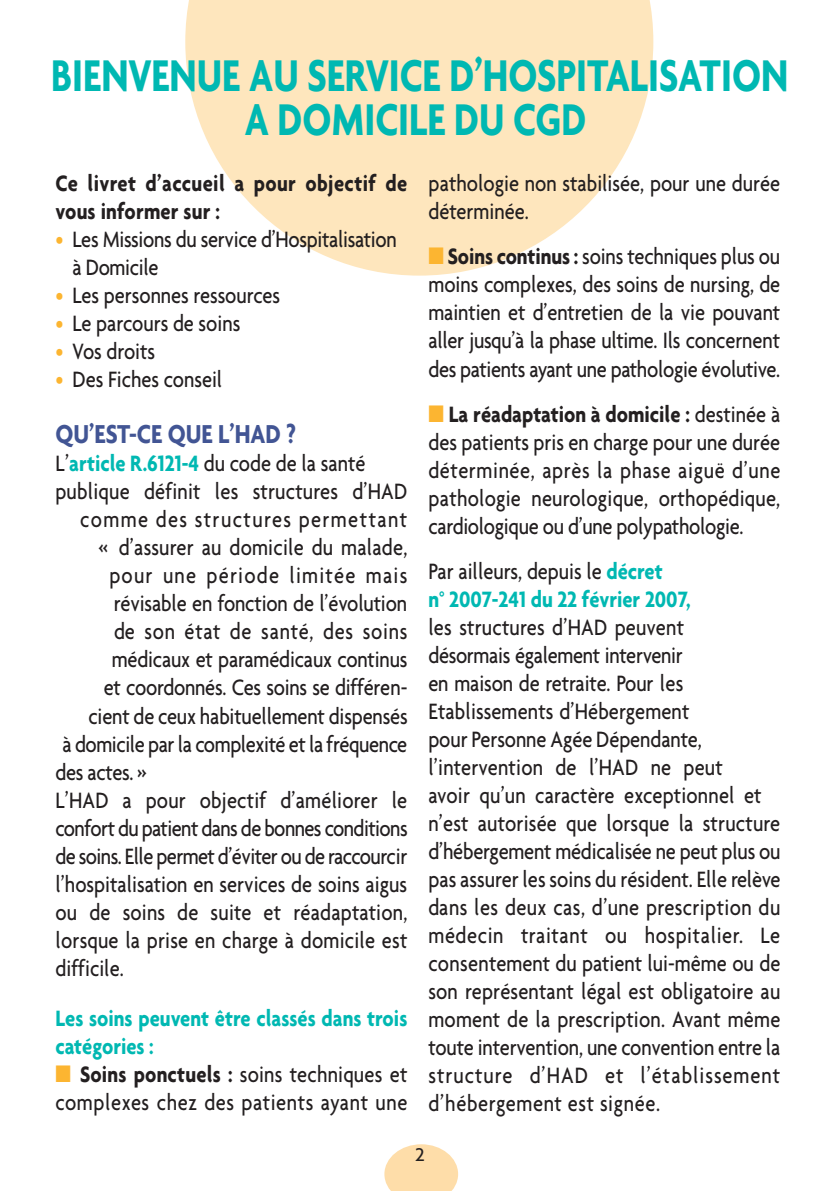
<style>
.page{position:relative;width:840px;height:1191px;background:#fff}
.page>*{position:absolute;margin:0;border:0;box-sizing:border-box;transform-origin:0 0}
.t1{font:700 48px/44px "Agenda";color:#00b8b2;text-align:center;scale:.8 1}
.t2{font:700 28px "Agenda";color:#425594;scale:.85 1}
.t3{font:500 24px/28px "Agenda";color:#231f20;scale:.85 1}
.t4{font:700 24px/28px "Agenda";color:#00b8b2;scale:.85 1}
.t5{font:500 24px/28px "Agenda";letter-spacing:.03em;color:#231f20;scale:.85 1}
.t6{font:700 24px/28px "Agenda";letter-spacing:.02em;color:#231f20;scale:.85 1}
.t7{font:500 24px "Agenda";letter-spacing:-.025em;color:#231f20;scale:.85 1}
.t8{font:500 24px "Agenda";letter-spacing:-.03em;color:#231f20;scale:.85 1}
.t9{font:500 24px "Agenda";letter-spacing:-.02em;color:#231f20;scale:.85 1}
.t10{font:500 24px "Agenda";letter-spacing:.07em;color:#231f20;scale:.85 1}
.t11{font:500 24px "Agenda";letter-spacing:.06em;color:#231f20;scale:.85 1}
.t12{font:500 24px "Agenda";letter-spacing:.035em;color:#231f20;scale:.85 1}
.t13{font:500 20px "Agenda";color:#231f20}
.s1{color:#fcb531}
.s2{font-weight:700;color:#00b8b2}
.s3{font-weight:700}
.s4{font-weight:500;color:#231f20}
</style>
<div class="page">
<svg style="left:185px;top:0;width:468px;height:276px;fill:#fee6bd"></svg>
<svg style="left:384px;top:1144px;width:74px;height:47px"></svg>
<h1 class="t1" style="left:51px;top:52px;width:922px">BIENVENUE AU SERVICE D’HOSPITALISATION<br>A DOMICILE DU CGD</h1>
<p class="t6" style="left:55px;top:169px;width:415px">Ce livret d’accueil a pour objectif de vous informer sur :</p>
<p class="t3" style="left:72px;top:225px;width:383px;text-indent:-17px"><span class="s1">•</span> Les Missions du service d’Hospitalisation à Domicile</p>
<p class="t3" style="left:55px;top:281px;width:265px"><span class="s1">•</span> Les personnes ressources</p>
<p class="t3" style="left:55px;top:309px;width:219px"><span class="s1">•</span> Le parcours de soins</p>
<p class="t3" style="left:55px;top:337px;width:119px"><span class="s1">•</span> Vos droits</p>
<p class="t3" style="left:55px;top:365px;width:198px"><span class="s1">•</span> Des Fiches conseil</p>
<p class="t2" style="left:55px;top:417px;width:284px">QU’EST-CE QUE L’HAD ?</p>
<p class="t3" style="left:55px;top:449px;width:366px">L’<span class="s2">article R.6121-4</span> du code de la santé</p>
<p class="t3" style="left:55px;top:477px;width:415px">publique définit les structures d’HAD</p>
<p class="t10" style="left:80px;top:505px;width:386px">comme des structures permettant</p>
<p class="t3" style="left:99px;top:533px;width:364px">« d’assurer au domicile du malade,</p>
<p class="t11" style="left:109px;top:561px;width:352px">pour une période limitée mais</p>
<p class="t3" style="left:114px;top:589px;width:346px">révisable en fonction de l’évolution</p>
<p class="t12" style="left:114px;top:617px;width:346px">de son état de santé, des soins</p>
<p class="t3" style="left:112px;top:645px;width:349px">médicaux et paramédicaux continus</p>
<p class="t3" style="left:104px;top:673px;width:358px">et coordonnés. Ces soins se différen-</p>
<p class="t3" style="left:88px;top:701px;width:377px">cient de ceux habituellement dispensés</p>
<p class="t9" style="left:62px;top:729px;width:407px">à domicile par la complexité et la fréquence</p>
<p class="t3" style="left:55px;top:757px;width:109px">des actes. »</p>
<p class="t3" style="left:55px;top:785px;width:415px">L’HAD a pour objectif d’améliorer le</p>
<p class="t8" style="left:55px;top:813px;width:415px">confort du patient dans de bonnes conditions</p>
<p class="t7" style="left:55px;top:841px;width:415px">de soins. Elle permet d’éviter ou de raccourcir</p>
<p class="t3" style="left:55px;top:869px;width:415px">l’hospitalisation en services de soins aigus</p>
<p class="t3" style="left:55px;top:897px;width:415px">ou de soins de suite et réadaptation,</p>
<p class="t3" style="left:55px;top:925px;width:415px">lorsque la prise en charge à domicile est</p>
<p class="t3" style="left:55px;top:953px;width:82px">difficile.</p>
<p class="t4" style="left:55px;top:1004px;width:415px">Les soins peuvent être classés dans trois catégories :</p>
<p class="t5" style="left:55px;top:1060px;width:415px"><span class="s1">■</span> <span class="s3">Soins ponctuels :</span> soins techniques et complexes chez des patients ayant une</p>
<p class="t3" style="left:428px;top:169px;width:415px">pathologie non stabilisée, pour une durée déterminée.</p>
<p class="t3" style="left:428px;top:242px;width:415px;text-align:justify"><span class="s1">■</span> <span class="s3">Soins continus :</span> soins techniques plus ou moins complexes, des soins de nursing, de maintien et d’entretien de la vie pouvant aller jusqu’à la phase ultime. Ils concernent des patients ayant une pathologie évolutive.</p>
<p class="t3" style="left:428px;top:399px;width:415px;text-align:justify"><span class="s1">■</span> <span class="s3">La réadaptation à domicile :</span> destinée à des patients pris en charge pour une durée déterminée, après la phase aiguë d’une pathologie neurologique, orthopédique, cardiologique ou d’une polypathologie.</p>
<p class="t4" style="left:428px;top:556px;width:310px"><span class="s4">Par ailleurs, depuis le</span> décret<br>n° 2007-241 du 22 février 2007,</p>
<p class="t3" style="left:428px;top:612px;width:415px">les structures d’HAD peuvent<br>désormais également intervenir<br>en maison de retraite. Pour les Etablissements d’Hébergement<br>pour Personne Agée Dépendante, l’intervention de l’HAD ne peut<br>avoir qu’un caractère exceptionnel et n’est autorisée que lorsque la structure d’hébergement médicalisée ne peut plus ou pas assurer les soins du résident. Elle relève dans les deux cas, d’une prescription du médecin traitant ou hospitalier. Le consentement du patient lui-même ou de son représentant légal est obligatoire au moment de la prescription. Avant même toute intervention, une convention entre la structure d’HAD et l’établissement d’hébergement est signée.</p>
<p class="t13" style="left:415px;top:1142px;width:11px">2</p>
</div>
